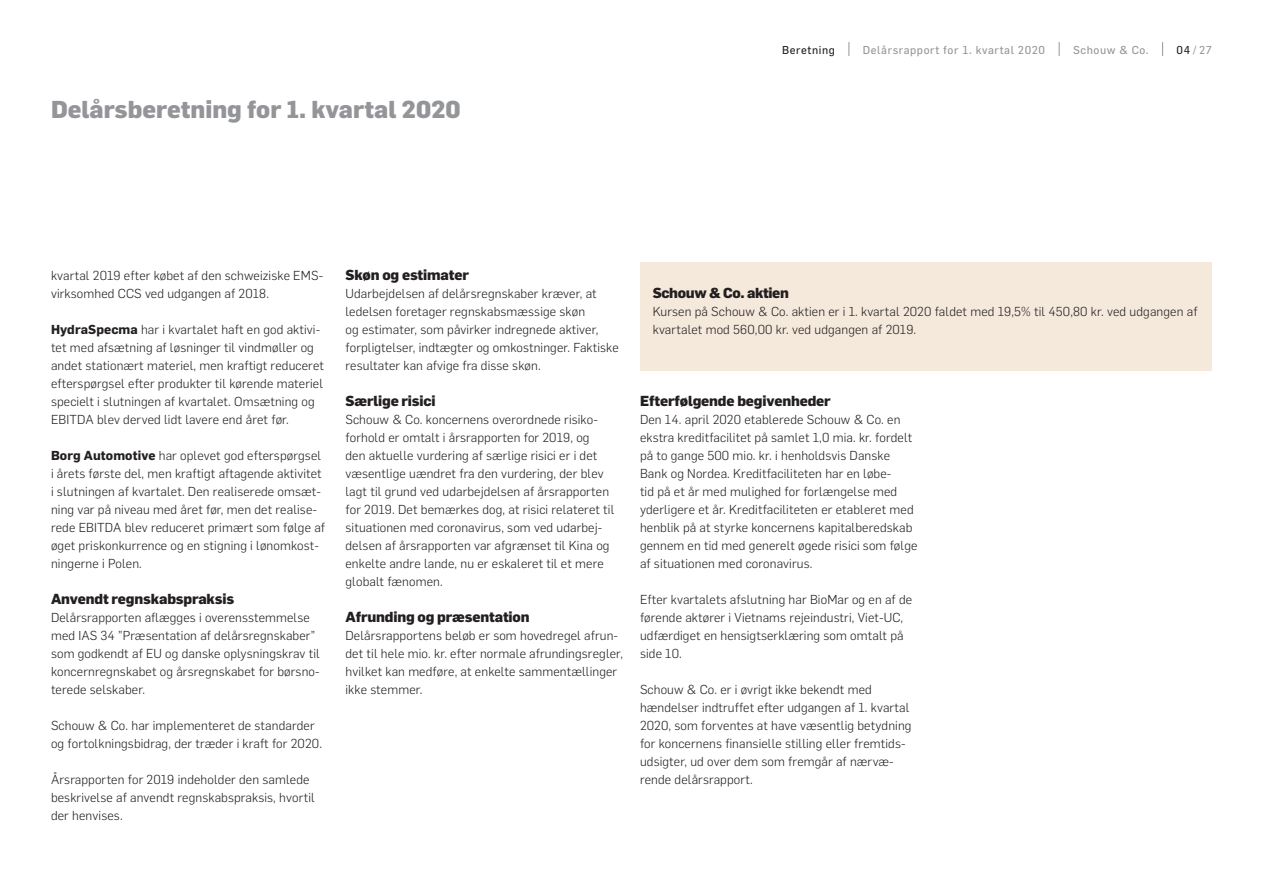
<style>
.page{position:relative;width:1263px;height:893px;background:#fff}
.page>*{position:absolute;margin:0;border:0;box-sizing:border-box;transform-origin:0 0}
._2017_HEADER{font:800 24px "Flama";color:#939598}
._2017_MR{font:800 14.25px "Flama";letter-spacing:-.01em;color:#231f20}
._2017_BT{font:800 14.25px "Flama";letter-spacing:-.01em;color:#231f20}
._2017_BT-2{font:300 12.75px/18px "Flama";letter-spacing:.01em;color:#231f20}
.t1{font:11.25px "Flama";letter-spacing:.05em;color:#939598}
.t2{font:11.25px "Flama";letter-spacing:.05em;color:#231f20}
.s1{color:#231f20}
.s2{font-weight:700}
</style>
<div class="page">
<svg style="left:848px;top:42px;width:1px;height:14px"></svg>
<svg style="left:1059px;top:42px;width:1px;height:14px"></svg>
<svg style="left:1162px;top:42px;width:1px;height:14px"></svg>
<div style="left:640px;top:263px;width:572px;height:108px;background:#f5e9dc"></div>
<p class="_2017_HEADER" style="left:51px;top:92px;width:411px">Delårsberetning for 1. kvartal 2020</p>
<p class="t2" style="left:782px;top:43px;width:54px">Beretning</p>
<p class="t1" style="left:863px;top:43px;width:184px">Delårsrapport for 1. kvartal 2020</p>
<p class="t1" style="left:1073px;top:43px;width:77px">Schouw &amp; Co.</p>
<p class="t1" style="left:1176px;top:43px;width:37px"><span class="s1">04</span>/27</p>
<p class="_2017_BT-2" style="left:51px;top:266px;width:274px">kvartal 2019 efter købet af den schweiziske EMS&shy;virksomhed CCS ved udgangen af 2018.</p>
<p class="_2017_BT-2" style="left:51px;top:320px;width:274px"><span class="s2">HydraSpecma</span> har i kvartalet haft en god aktivi&shy;tet med afsætning af løsninger til vindmøller og andet stationært materiel, men kraftigt reduceret efterspørgsel efter produkter til kørende materiel specielt i slutningen af kvartalet. Omsætning og EBITDA blev derved lidt lavere end året før.</p>
<p class="_2017_BT-2" style="left:51px;top:446px;width:275px"><span class="s2">Borg Automotive</span> har oplevet god efterspørgsel i årets første del, men kraftigt aftagende aktivitet i slutningen af kvartalet. Den realiserede omsæt&shy;ning var på niveau med året før, men det realise&shy;rede EBITDA blev reduceret primært som følge af øget priskonkurrence og en stigning i lønomkost&shy;ningerne i Polen.</p>
<p class="_2017_BT" style="left:51px;top:588px;width:185px">Anvendt regnskabspraksis</p>
<p class="_2017_BT-2" style="left:51px;top:608px;width:270px">Delårsrapporten aflægges i overensstemmelse med IAS 34 ”Præsentation af delårsregnskaber” som godkendt af EU og danske oplysningskrav til koncernregnskabet og årsregnskabet for børsno&shy;terede selskaber.</p>
<p class="_2017_BT-2" style="left:51px;top:716px;width:272px">Schouw &amp; Co. har implementeret de standarder og fortolkningsbidrag, der træder i kraft for 2020.</p>
<p class="_2017_BT-2" style="left:51px;top:770px;width:265px">Årsrapporten for 2019 indeholder den samlede beskrivelse af anvendt regnskabspraksis, hvortil der henvises.</p>
<p class="_2017_MR" style="left:345px;top:264px;width:125px">Skøn og estimater</p>
<p class="_2017_BT-2" style="left:345px;top:284px;width:275px">Udarbejdelsen af delårsregnskaber kræver, at ledelsen foretager regnskabsmæssige skøn<br>og estimater, som påvirker indregnede aktiver, forpligtelser, indtægter og omkostninger. Faktiske resultater kan afvige fra disse skøn.</p>
<p class="_2017_MR" style="left:345px;top:390px;width:92px">Særlige risici</p>
<p class="_2017_BT-2" style="left:345px;top:410px;width:270px">Schouw &amp; Co. koncernens overordnede risiko&shy;forhold er omtalt i årsrapporten for 2019, og<br>den aktuelle vurdering af særlige risici er i det væsentlige uændret fra den vurdering, der blev lagt til grund ved udarbejdelsen af årsrapporten for 2019. Det bemærkes dog, at risici relateret til situationen med coronavirus, som ved udarbej&shy;delsen af årsrapporten var afgrænset til Kina og enkelte andre lande, nu er eskaleret til et mere globalt fænomen.</p>
<p class="_2017_MR" style="left:345px;top:606px;width:186px">Afrunding og præsentation</p>
<p class="_2017_BT-2" style="left:345px;top:626px;width:279px">Delårsrapportens beløb er som hovedregel afrun&shy;det til hele mio. kr. efter normale afrundingsregler, hvilket kan medføre, at enkelte sammentællinger ikke stemmer.</p>
<p class="_2017_MR" style="left:653px;top:282px;width:138px">Schouw &amp; Co. aktien</p>
<p class="_2017_BT-2" style="left:653px;top:302px;width:546px">Kursen på Schouw &amp; Co. aktien er i 1. kvartal 2020 faldet med 19,5% til 450,80 kr. ved udgangen af kvartalet mod 560,00 kr. ved udgangen af 2019.</p>
<p class="_2017_BT" style="left:640px;top:390px;width:192px">Efterfølgende begivenheder</p>
<p class="_2017_BT-2" style="left:640px;top:410px;width:279px">Den 14. april 2020 etablerede Schouw &amp; Co. en ekstra kreditfacilitet på samlet 1,0 mia. kr. fordelt på to gange 500 mio. kr. i henholdsvis Danske Bank og Nordea. Kreditfaciliteten har en løbe-<br>tid på et år med mulighed for forlængelse med yderligere et år. Kreditfaciliteten er etableret med henblik på at styrke koncernens kapitalberedskab gennem en tid med generelt øgede risici som følge af situationen med coronavirus.</p>
<p class="_2017_BT-2" style="left:640px;top:590px;width:274px">Efter kvartalets afslutning har BioMar og en af de førende aktører i Vietnams rejeindustri, Viet-UC, udfærdiget en hensigtserklæring som omtalt på side 10.</p>
<p class="_2017_BT-2" style="left:640px;top:680px;width:273px">Schouw &amp; Co. er i øvrigt ikke bekendt med hændelser indtruffet efter udgangen af 1. kvartal 2020, som forventes at have væsentlig betydning for koncernens finansielle stilling eller fremtids&shy;udsigter, ud over dem som fremgår af nærvæ&shy;rende delårsrapport.</p>
</div>
